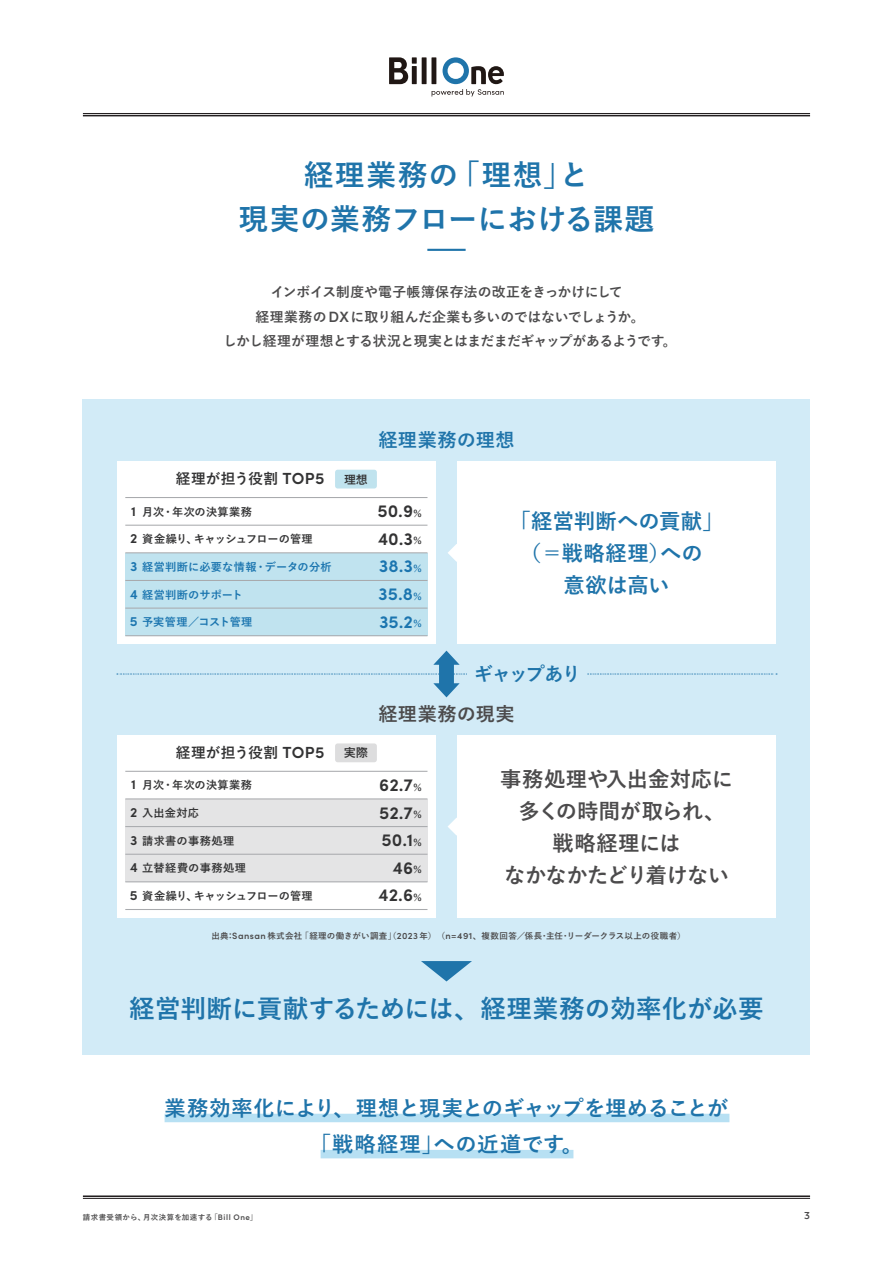
<style>
.page{position:relative;width:893px;height:1263px;background:#fff}
.page>*{position:absolute;margin:0;border:0;box-sizing:border-box;transform-origin:0 0}
.t1{font:700 29.7px/44.7px "Yu Go";letter-spacing:.015em;color:#1f74aa;text-align:center}
.t2{font:700 25.5px "Yu Go";letter-spacing:.005em;color:#1f74aa}
.t3{font:700 21.3px/32px "Yu Go";letter-spacing:.01em;color:#1f74aa;text-align:center}
.t4{font:700 21.3px/32px "Yu Go";letter-spacing:-.01em;color:#4c4b4c;text-align:center}
.t5{font:700 19.2px "Yu Go";letter-spacing:.025em;color:#4c4b4c}
.t6{font:700 19.2px "Yu Go";letter-spacing:.025em;color:#1f74aa}
.t7{font:700 19.2px "Yu Go";letter-spacing:-.005em;color:#1f74aa}
.t8{font:600 17.55px/27.6px "Sofia Pro";color:#1b75af;text-align:justify}
.t9{font:600 17.55px/27.6px "Sofia Pro";color:#333334;text-align:right}
.t10{font:700 14.7px "Yu Go";letter-spacing:.02em;color:#333334}
.t11{font:700 13.8px/24.5px "Yu Go";letter-spacing:-.025em;color:#4c4b4c;text-align:center}
.t12{font:600 13.5px/27.6px "Sofia Pro";color:#333334}
.t13{font:600 13.5px/27.6px "Sofia Pro";color:#1b75af;text-align:justify}
.t14{font:700 11.7px "Texta";color:#4c4b4c}
.t15{font:700 11.1px "Yu Go";letter-spacing:.02em;color:#333334}
.t16{font:700 11.1px "Yu Go";letter-spacing:-.035em;color:#333334}
.t17{font:700 11.1px "Yu Go";letter-spacing:.015em;color:#1b75af}
.t18{font:700 11.1px "Yu Go";letter-spacing:-.01em;color:#1b75af}
.t19{font:700 11.1px "Yu Go";letter-spacing:.05em;color:#333334}
.t20{font:700 8.55px "Yu Go";letter-spacing:.03em;color:#4c4b4c}
.t21{font:700 7.5px "Yu Go";letter-spacing:.06em;color:#4c4b4c}
.s1{font-family:"Sofia Pro";font-weight:600;font-size:14.85px}
.s2{font-family:"Sofia Pro";font-weight:600;font-size:16.05px}
.s3{font-size:11.7px}
.s4{color:#333334}
.s5{font-family:"Yu Go";font-weight:700;font-size:9.6px;color:#333334}
.s6{font-family:"Yu Go";font-weight:700;font-size:9.6px}
.s7{font-size:12px}
.s8{font-family:"Sofia Pro";font-weight:600;font-size:9.15px}
.s9{font-family:"Sofia Pro";font-weight:600;font-size:8.1px}
</style>
<div class="page">
<div style="left:422px;top:57px;width:5px;height:27px;background:#201714"></div>
<div style="left:431px;top:57px;width:5px;height:27px;background:#928e8c"></div>
<svg style="left:389px;top:57px;width:28px;height:27px"></svg>
<svg style="left:432px;top:57px;width:72px;height:40px"></svg>
<hr style="left:83px;top:113px;width:727px;height:1px;background:#231f20">
<hr style="left:83px;top:115px;width:727px;height:1px;background:#231f20">
<hr style="left:83px;top:1195px;width:727px;height:2px;background:#231f20">
<hr style="left:83px;top:1198px;width:727px;height:1px;background:#231f20">
<hr style="left:427px;top:249px;width:39px;height:2px;background:#1f74aa">
<div style="left:165px;top:1114px;width:564px;height:8px;background:#b7e0f3"></div>
<div style="left:321px;top:1150px;width:252px;height:8px;background:#b7e0f3"></div>
<div style="left:83px;top:399px;width:727px;height:655px;background:#d2ebf7"></div>
<svg style="left:117px;top:673px;width:660px;height:1px"></svg>
<div style="left:439px;top:659px;width:15px;height:29px;background:#1f74aa"></div>
<svg style="left:433px;top:651px;width:27px;height:14px"></svg>
<svg style="left:433px;top:683px;width:27px;height:14px"></svg>
<div style="left:468px;top:663px;width:119px;height:22px;background:#d2ebf7"></div>
<div style="left:117px;top:461px;width:319px;height:183px;background:#fff"></div>
<div style="left:125px;top:553px;width:302px;height:83px;background:#c0e3ef"></div>
<hr style="left:125px;top:525px;width:302px;height:1px;background:#a8aaad">
<hr style="left:125px;top:497px;width:302px;height:1px;background:#a8aaad">
<hr style="left:125px;top:552px;width:302px;height:1px;background:#a8aaad">
<hr style="left:125px;top:580px;width:302px;height:1px;background:#a8aaad">
<hr style="left:125px;top:608px;width:302px;height:1px;background:#a8aaad">
<hr style="left:125px;top:635px;width:302px;height:1px;background:#a8aaad">
<div style="left:335px;top:470px;width:42px;height:18px;background:#c0e3ee;border-radius:3px"></div>
<div style="left:117px;top:735px;width:319px;height:183px;background:#fff"></div>
<div style="left:125px;top:799px;width:302px;height:83px;background:#e4e4e5"></div>
<hr style="left:125px;top:798px;width:302px;height:1px;background:#a8aaad">
<hr style="left:125px;top:771px;width:302px;height:1px;background:#a8aaad">
<hr style="left:125px;top:826px;width:302px;height:1px;background:#a8aaad">
<hr style="left:125px;top:854px;width:302px;height:1px;background:#a8aaad">
<hr style="left:125px;top:881px;width:302px;height:1px;background:#a8aaad">
<hr style="left:125px;top:909px;width:302px;height:1px;background:#a8aaad">
<div style="left:335px;top:743px;width:42px;height:19px;background:#ddddde;border-radius:3px"></div>
<div style="left:457px;top:735px;width:319px;height:183px;background:#fff"></div>
<svg style="left:448px;top:818px;width:9px;height:17px"></svg>
<div style="left:457px;top:461px;width:319px;height:183px;background:#fff"></div>
<svg style="left:448px;top:544px;width:9px;height:18px"></svg>
<svg style="left:421px;top:961px;width:51px;height:20px"></svg>
<h1 class="t1" style="left:239px;top:153px;width:417px">経理業務の「理想」と<br>現実の業務フローにおける課題</h1>
<p class="t11" style="left:223px;top:280px;width:455px">インボイス制度や電子帳簿保存法の改正をきっかけにして<br>経理業務の<span class="s1">DX</span>に取り組んだ企業も多いのではないでしょうか。<br>しかし経理が理想とする状況と現実とはまだまだギャップがあるようです。</p>
<p class="t10" style="left:176px;top:471px;width:193px">経理が担う役割 <span class="s2">TOP5</span> <span class="s3">理想</span></p>
<p class="t15" style="left:142px;top:505px;width:111px">月次・年次の決算業務</p>
<p class="t16" style="left:142px;top:533px;width:172px">資金繰り、キャッシュフローの管理</p>
<p class="t17" style="left:142px;top:561px;width:191px">経営判断に必要な情報・データの分析</p>
<p class="t17" style="left:142px;top:588px;width:102px">経営判断のサポート</p>
<p class="t18" style="left:142px;top:616px;width:112px">予実管理／コスト管理</p>
<p class="t12" style="left:130px;top:496px;width:9px">1<br>2</p>
<p class="t13" style="left:130px;top:551px;width:10px">3<br>4<br>5</p>
<h3 class="t6" style="left:378px;top:429px;width:138px">経理業務の理想</h3>
<p class="t8" style="left:377px;top:496px;width:46px"><span class="s4">50.9</span><span class="s5">％</span><span class="s4">40.3</span><span class="s5">％</span>38.3<span class="s6">％</span>35.8<span class="s6">％</span>35.2<span class="s6">％</span></p>
<h3 class="t3" style="left:509px;top:506px;width:216px">「経営判断への貢献」（＝戦略経理）への<br>意欲は高い</h3>
<p class="t10" style="left:176px;top:744px;width:194px">経理が担う役割 <span class="s2">TOP5</span> <span class="s7">実際</span></p>
<p class="t15" style="left:142px;top:779px;width:111px">月次・年次の決算業務</p>
<p class="t15" style="left:142px;top:807px;width:58px">入出金対応</p>
<p class="t15" style="left:142px;top:834px;width:94px">請求書の事務処理</p>
<p class="t19" style="left:142px;top:862px;width:105px">立替経費の事務処理</p>
<p class="t16" style="left:142px;top:890px;width:172px">資金繰り、キャッシュフローの管理</p>
<p class="t12" style="left:130px;top:770px;width:10px;text-align:justify">1<br>2<br>3<br>4<br>5</p>
<h3 class="t7" style="left:474px;top:663px;width:109px">ギャップあり</h3>
<h3 class="t5" style="left:378px;top:703px;width:138px">経理業務の現実</h3>
<p class="t9" style="left:378px;top:770px;width:46px">62.7<span class="s6">％<br></span>52.7<span class="s6">％<br></span>50.1<span class="s6">％<br></span>46<span class="s6">％<br></span>42.6<span class="s6">％</span></p>
<h3 class="t4" style="left:500px;top:763px;width:234px">事務処理や入出金対応に多くの時間が取られ、戦略経理には<br>なかなかたどり着けない</h3>
<p class="t20" style="left:212px;top:931px;width:476px">出典：<span class="s8">Sansan</span> 株式会社「経理の働きがい調査」（<span class="s8">2023</span> 年）　（<span class="s8">n=491</span>、複数回答／係長・主任・リーダークラス以上の役職者）</p>
<h2 class="t2" style="left:129px;top:994px;width:636px">経営判断に貢献するためには、経理業務の効率化が必要</h2>
<h3 class="t3" style="left:165px;top:1090px;width:565px;line-height:36.2px">業務効率化により、理想と現実とのギャップを埋めることが「戦略経理」への近道です。</h3>
<p class="t21" style="left:83px;top:1212px;width:176px">請求書受領から、月次決算を加速する「<span class="s9">Bill One</span>」</p>
<p class="t14" style="left:804px;top:1209px;width:7px">3</p>
</div>
